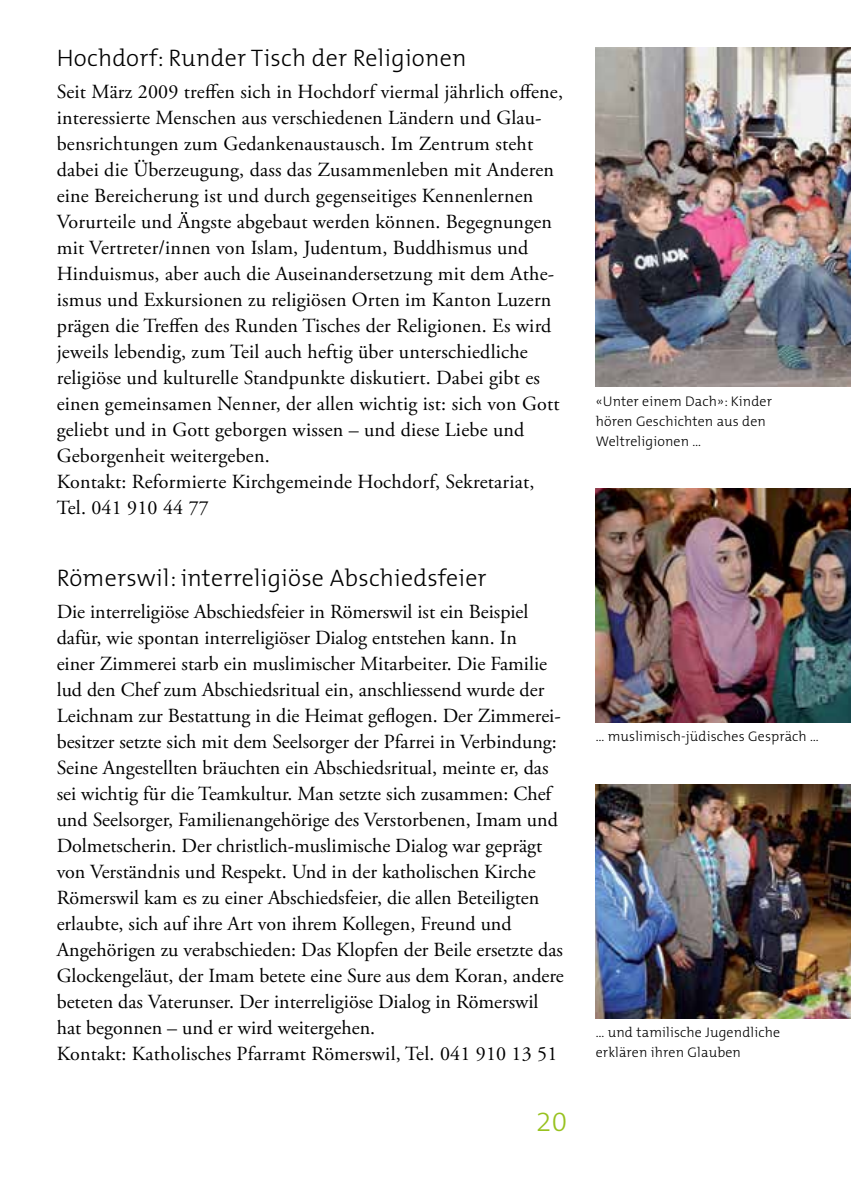
<style>
.page{position:relative;width:851px;height:1191px;background:#fff}
.page>*{position:absolute;margin:0;border:0;box-sizing:border-box;transform-origin:0 0}
.t1{font:300 28px "The Mix B3";color:#98c21f}
.t2{font:300 24px "The Mix B3";letter-spacing:.01em;color:#000}
.t3{font:20px/26px "Adobe Garamond Pro";color:#000}
.t4{font:300 14px/20px "The Mix B3";letter-spacing:.01em;color:#000}
</style>
<div class="page">
<img style="left:595px;top:488px;width:255px;height:234px">
<img style="left:595px;top:784px;width:255px;height:234px">
<img style="left:595px;top:47px;width:255px;height:340px">
<p class="t2" style="left:57px;top:45px;width:411px">Hochdorf: Runder Tisch der Religionen</p>
<p class="t3" style="left:57px;top:79px;width:508px">Seit März 2009 treffen sich in Hochdorf viermal jährlich offene, interessierte Menschen aus verschiedenen Ländern und Glau&shy;bensrichtungen zum Gedankenaustausch. Im Zentrum steht dabei die Überzeugung, dass das Zusammenleben mit Anderen eine Bereicherung ist und durch gegenseitiges Kennenlernen Vorurteile und Ängste abgebaut werden können. Begegnungen mit Vertreter/innen von Islam, Judentum, Buddhismus und Hinduismus, aber auch die Auseinandersetzung mit dem Athe&shy;ismus und Exkursionen zu religiösen Orten im Kanton Luzern prägen die Treffen des Runden Tisches der Religionen. Es wird jeweils lebendig, zum Teil auch heftig über unterschiedliche religiöse und kulturelle Standpunkte diskutiert. Dabei gibt es einen gemeinsamen Nenner, der allen wichtig ist: sich von Gott geliebt und in Gott geborgen wissen – und diese Liebe und Geborgenheit weitergeben.<br>Kontakt: Reformierte Kirchgemeinde Hochdorf, Sekretariat, Tel. 041 910 44 77</p>
<p class="t2" style="left:57px;top:565px;width:431px">Römerswil: interreligiöse Abschiedsfeier</p>
<p class="t3" style="left:57px;top:599px;width:508px">Die interreligiöse Abschiedsfeier in Römerswil ist ein Beispiel dafür, wie spontan interreligiöser Dialog entstehen kann. In<br>einer Zimmerei starb ein muslimischer Mitarbeiter. Die Familie lud den Chef zum Abschiedsritual ein, anschliessend wurde der Leichnam zur Bestattung in die Heimat geflogen. Der Zimmerei&shy;besitzer setzte sich mit dem Seelsorger der Pfarrei in Verbindung:<br>Seine Angestellten bräuchten ein Abschiedsritual, meinte er, das sei wichtig für die Teamkultur. Man setzte sich zusammen: Chef und Seelsorger, Familienangehörige des Verstorbenen, Imam und Dolmetscherin. Der christlich-muslimische Dialog war geprägt von Verständnis und Respekt. Und in der katholischen Kirche Römerswil kam es zu einer Abschiedsfeier, die allen Beteiligten erlaubte, sich auf ihre Art von ihrem Kollegen, Freund und Angehörigen zu verabschieden: Das Klopfen der Beile ersetzte das Glockengeläut, der Imam betete eine Sure aus dem Koran, andere beteten das Vaterunser. Der interreligiöse Dialog in Römerswil hat begonnen – und er wird weitergehen.<br>Kontakt: Katholisches Pfarramt Römerswil, Tel. 041 910 13 51</p>
<h1 class="t1" style="left:536px;top:1106px;width:33px">20</h1>
<p class="t4" style="left:595px;top:391px;width:178px">«Unter einem Dach»: Kinder hören Geschichten aus den<br>Weltreligionen …</p>
<p class="t4" style="left:595px;top:727px;width:225px">… muslimisch-jüdisches Gespräch …</p>
<p class="t4" style="left:595px;top:1022px;width:186px">… und tamilische Jugendliche erklären ihren Glauben</p>
</div>
